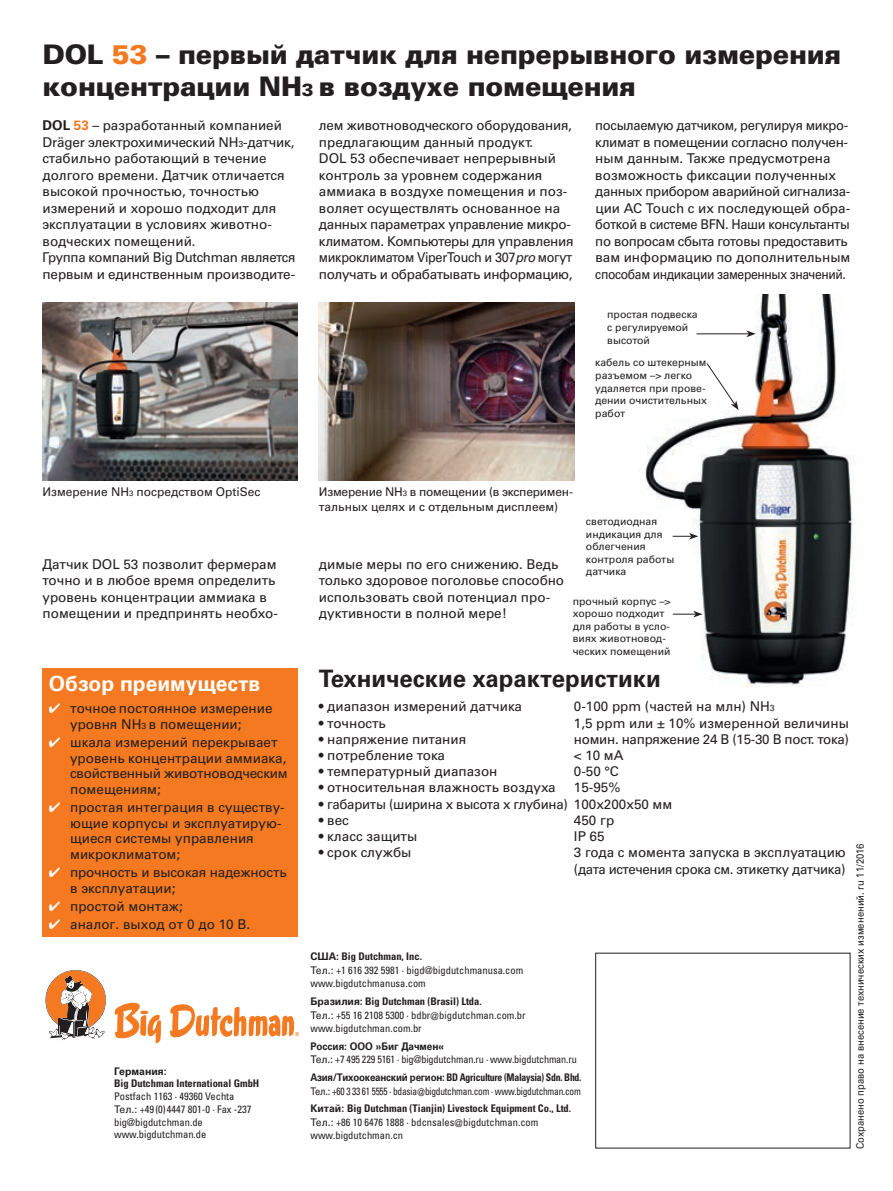
<style>
.page{position:relative;width:893px;height:1191px;background:#fff}
.page>*{position:absolute;margin:0;border:0;box-sizing:border-box;transform-origin:0 0}
.t1{font:900 27px/32.4px "Univers Cyr";letter-spacing:-.01em;color:#231f20}
.t2{font:700 24px "Univers Cyr";color:#231f20}
.t3{font:700 21px "Univers Cyr";color:#fff}
.t4{font:13.5px/16.5px "Univers Cyr";color:#231f20}
.t5{font:13.5px/16.5px "Univers Cyr";letter-spacing:-.025em;color:#231f20;scale:.96 1}
.t6{font:13.5px/16.2px "Univers Cyr";letter-spacing:-.02em;color:#231f20}
.t7{font:12px/14.4px "Univers Cyr";letter-spacing:-.02em;color:#231f20}
.t8{font:12px "Univers Cyr";color:#231f20}
.t9{font:condensed 10.5px/13.5px "Univers LT Std";color:#231f20}
.t10{font:10.5px/12.6px "Univers Cyr";color:#231f20}
.t11{font:condensed 10.5px/17.7px "Univers LT Std";letter-spacing:-.025em;color:#231f20;scale:.9 1}
.t12{font:10.5px "Univers Cyr";color:#231f20;scale:.9 1}
.t13{font:700 condensed 10.5px "Univers LT Std";color:#231f20}
.t14{font:700 10.5px "Univers Cyr";color:#231f20;scale:.95 1}
.t15{font:700 10.5px "Univers Cyr";color:#231f20}
.s1{color:#f47921}
.s2{font-size:17.55px}
.s3{font-weight:700}
.s4{font-weight:700;color:#f47921}
.s5{font-family:"Univers LT Std"}
.s6{font-size:8.7px}
.s7{font-style:italic}
.s8{font-size:7.8px}
.s9{color:#fff}
.s10{font-family:"Univers Cyr";font-stretch:normal}
.s11{font-family:"Univers Cyr";font-weight:700;font-stretch:normal}
</style>
<div class="page">
<img style="left:645px;top:295px;width:209px;height:391px">
<img style="left:43px;top:302px;width:255px;height:178px">
<img style="left:319px;top:302px;width:255px;height:178px">
<svg style="left:115px;top:1002px;width:46px;height:41px"></svg>
<svg style="left:170px;top:1004px;width:129px;height:33px"></svg>
<svg style="left:46px;top:970px;width:60px;height:70px"></svg>
<div style="left:43px;top:668px;width:255px;height:268px;background:#f47921"></div>
<hr style="left:696px;top:333px;width:53px;height:1px;background:#231f20">
<svg style="left:746px;top:330px;width:10px;height:7px"></svg>
<svg style="left:673px;top:533px;width:25px;height:6px"></svg>
<svg style="left:673px;top:611px;width:29px;height:6px"></svg>
<svg style="left:706px;top:363px;width:33px;height:47px"></svg>
<h1 class="t1" style="left:43px;top:38px;width:800px">DOL <span class="s1">53</span> – первый датчик для непрерывного измерения концентрации NH<span class="s2">3</span> в воздухе помещения</h1>
<p class="t4" style="left:43px;top:117px;width:254px"><span class="s3">DOL</span> <span class="s4">53</span> – разработанный компанией <span class="s5">Dräger</span> электрохимический NH<span class="s6">3</span>-датчик, стабильно работающий в течение долгого времени. Датчик отличается высокой прочностью, точностью измерений и хорошо подходит для эксплуатации в условиях животно&shy;водческих помещений.<br>Группа компаний Big Dutchman является первым и единственным производите-</p>
<p class="t4" style="left:319px;top:117px;width:256px">лем животноводческого оборудования, предлагающим данный продукт.<br>DOL 53 обеспечивает непрерывный контроль за уровнем содержания аммиака в воздухе помещения и поз&shy;воляет осуществлять основанное на данных параметрах управление микро&shy;климатом. Компьютеры для управления микроклиматом ViperTouch и 307<span class="s7">pro</span> могут получать и обрабатывать информацию,</p>
<p class="t5" style="left:595px;top:117px;width:267px">посылаемую датчиком, регулируя микро&shy;климат в помещении согласно получен&shy;ным данным. Также предусмотрена возможность фиксации полученных данных прибором аварийной сигнализа&shy;ции AC Touch с их последующей обра&shy;боткой в системе BFN. Наши консультанты по вопросам сбыта готовы предоставить вам информацию по дополнительным способам индикации замеренных значений.</p>
<p class="t10" style="left:607px;top:308px;width:92px">простая подвеска с регулируемой высотой</p>
<p class="t10" style="left:595px;top:356px;width:113px">кабель со штекерным разъемом –&gt; легко удаляется при прове&shy;дении очистительных работ</p>
<p class="t8" style="left:43px;top:485px;width:220px">Измерение NH<span class="s8">3</span> посредством OptiSec</p>
<p class="t7" style="left:319px;top:485px;width:255px">Измерение NH<span class="s8">3</span> в помещении (в эксперимен&shy;тальных целях и с отдельным дисплеем)</p>
<p class="t10" style="left:586px;top:515px;width:90px">светодиодная индикация для облегчения контроля работы датчика</p>
<p class="t10" style="left:573px;top:594px;width:99px">прочный корпус –&gt; хорошо подходит для работы в усло&shy;виях животновод&shy;ческих помещений</p>
<h2 class="t2" style="left:319px;top:664px;width:343px">Технические характеристики</h2>
<p class="t4" style="left:319px;top:698px;width:205px">• диапазон измерений датчика</p>
<p class="t4" style="left:574px;top:698px;width:202px">0-100 ppm (частей на млн) NH<span class="s6">3</span></p>
<p class="t4" style="left:319px;top:714px;width:69px">• точность</p>
<p class="t4" style="left:574px;top:714px;width:277px">1,5 ppm или ± 10% измеренной величины</p>
<p class="t4" style="left:319px;top:730px;width:149px">• напряжение питания</p>
<p class="t6" style="left:574px;top:731px;width:277px">номин. напряжение 24 В (15-30 В пост. тока)</p>
<p class="t4" style="left:319px;top:747px;width:128px">• потребление тока</p>
<p class="t4" style="left:574px;top:747px;width:51px">&lt; 10 мА</p>
<p class="t4" style="left:319px;top:763px;width:180px">• температурный диапазон</p>
<p class="t4" style="left:574px;top:763px;width:46px">0-50 °C</p>
<p class="t4" style="left:319px;top:779px;width:238px">• относительная влажность воздуха</p>
<p class="t4" style="left:574px;top:779px;width:48px">15-95%</p>
<p class="t6" style="left:319px;top:795px;width:355px">• габариты (ширина x высота x глубина) 100x200x50 мм</p>
<p class="t4" style="left:319px;top:811px;width:32px">• вес</p>
<p class="t4" style="left:574px;top:811px;width:42px">450 гр</p>
<p class="t4" style="left:319px;top:828px;width:100px">• класс защиты</p>
<p class="t4" style="left:574px;top:828px;width:32px">IP 65</p>
<p class="t4" style="left:319px;top:844px;width:94px">• срок службы</p>
<p class="t6" style="left:574px;top:844px;width:273px">3 года с момента запуска в эксплуатацию (дата истечения срока см. этикетку датчика)</p>
<p class="t4" style="left:43px;top:555px;width:236px">Датчик DOL 53 позволит фермерам точно и в любое время определить уровень концентрации аммиака в помещении и предпринять необхо-</p>
<p class="t4" style="left:319px;top:555px;width:247px">димые меры по его снижению. Ведь только здоровое поголовье способно использовать свой потенциал про&shy;дуктивности в полной мере!</p>
<h3 class="t3" style="left:49px;top:671px;width:213px">Обзор преимуществ</h3>
<p class="t4" style="left:70px;top:700px;width:204px;line-height:15.8px;text-indent:-21px"><span class="s9">✔</span> точное постоянное измерение уровня NH<span class="s6">3</span> в помещении;</p>
<p class="t4" style="left:70px;top:734px;width:219px;line-height:15.8px;text-indent:-21px"><span class="s9">✔</span> шкала измерений перекрывает уровень концентрации аммиака, свойственный животноводческим помещениям;</p>
<p class="t4" style="left:70px;top:799px;width:216px;line-height:15.8px;text-indent:-21px"><span class="s9">✔</span> простая интеграция в существу&shy;ющие корпусы и эксплуатирую&shy;щиеся системы управления микроклиматом;</p>
<p class="t4" style="left:70px;top:864px;width:218px;line-height:15.8px;text-indent:-21px"><span class="s9">✔</span> прочность и высокая надежность в эксплуатации;</p>
<p class="t4" style="left:49px;top:897px;width:136px"><span class="s9">✔</span> простой монтаж;</p>
<p class="t4" style="left:49px;top:916px;width:203px"><span class="s9">✔</span> аналог. выход от 0 до 10 В.</p>
<p class="t15" style="left:114px;top:1064px;width:54px">Германия:</p>
<p class="t13" style="left:114px;top:1077px;width:147px">Big Dutchman International GmbH</p>
<p class="t9" style="left:114px;top:1089px;width:139px;line-height:12.8px">Postfach 1163 · 49360 Vechta<br><span class="s10">Teл.:</span> +49(0)4447 801-0 · Fax -237 big@bigdutchman.de www.bigdutchman.de</p>
<p class="t9" style="left:310px;top:949px;width:214px"><span class="s11">США:</span> <span class="s3">Big Dutchman, Inc.<br></span><span class="s10">Teл.:</span> +1 616 392 5981 · bigd@bigdutchmanusa.com www.bigdutchmanusa.com</p>
<p class="t9" style="left:310px;top:994px;width:217px"><span class="s11">Бразилия:</span> <span class="s3">Big Dutchman (Brasil) Ltda.<br></span><span class="s10">Teл.:</span> +55 16 2108 5300 · bdbr@bigdutchman.com.br www.bigdutchman.com.br</p>
<p class="t14" style="left:310px;top:1040px;width:142px">Россия: ООО »Биг Дачмен«</p>
<p class="t9" style="left:310px;top:1050px;width:272px;line-height:17.7px"><span class="s10">Teл.:</span> +7 495 229 5161 · big@bigdutchman.ru · www.bigdutchman.ru<br><span class="s11">Азия/Тихоокеанский регион:</span> <span class="s3">BD Agriculture (Malaysia) Sdn. Bhd.</span></p>
<p class="t11" style="left:310px;top:1082px;width:302px"><span class="s10">Teл.:</span> +60 3 33 61 5555 · bdasia@bigdutchman.com · www.bigdutchman.com<br><span class="s11">Китай:</span> <span class="s3">Big Dutchman (Tianjin) Livestock Equipment Co., Ltd.</span></p>
<p class="t9" style="left:310px;top:1115px;width:229px"><span class="s10">Teл.:</span> +86 10 6476 1888 · bdcnsales@bigdutchman.com www.bigdutchman.cn</p>
<p class="t12" style="left:854px;top:1149px;width:341px;rotate:-90deg">Сохранено право на внесение технических изменений. ru 11/2016</p>
</div>
